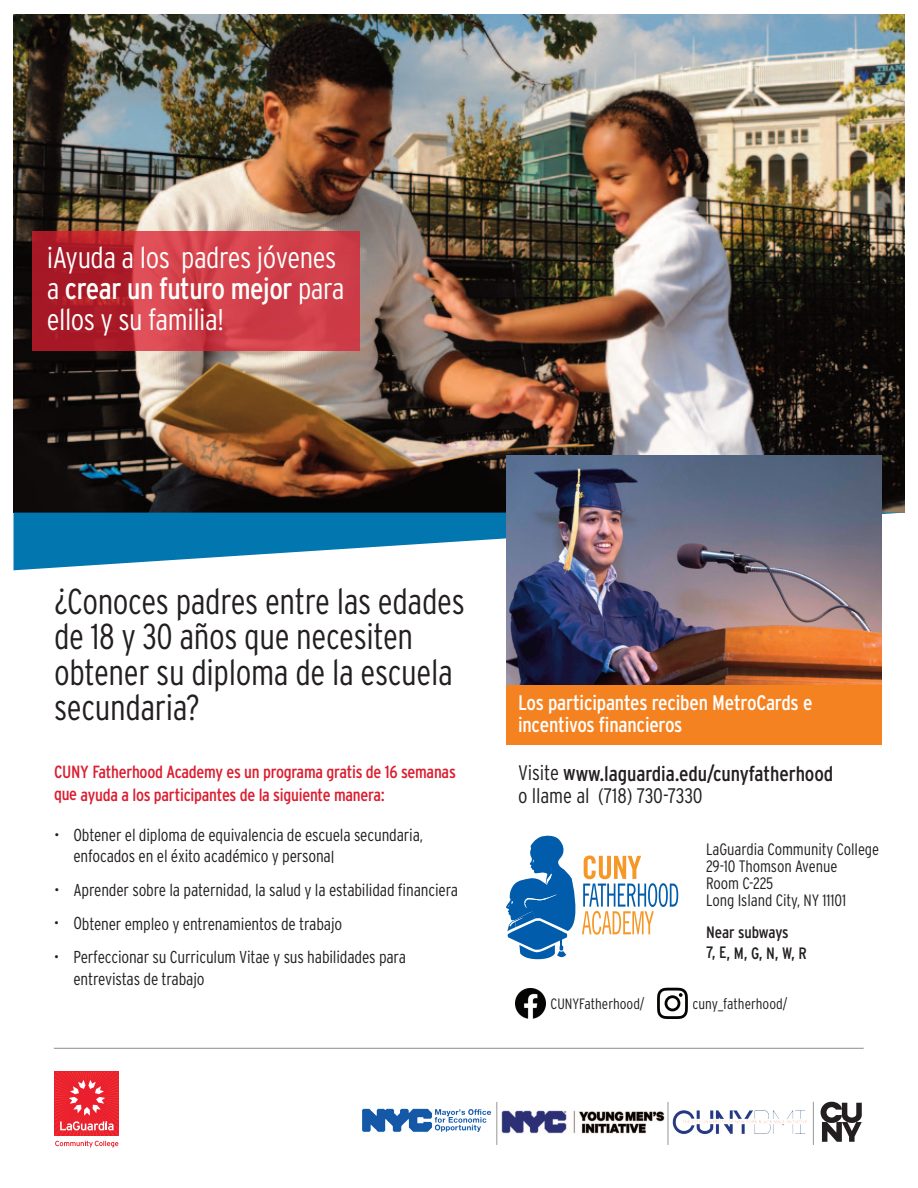
<style>
.page{position:relative;width:918px;height:1188px;background:#fff}
.page>*{position:absolute;margin:0;border:0;box-sizing:border-box;transform-origin:0 0}
.t1{font:300 condensed 36px/35.4px "Interstate";letter-spacing:-.01em;color:#231f20}
.t2{font:300 condensed 30px/31.2px "Interstate";letter-spacing:-.015em;color:#fff}
.t3{font:condensed 21px "Interstate";letter-spacing:-.01em;color:#fff}
.t4{font:condensed 21px "Interstate";letter-spacing:-.005em;color:#231f20}
.t5{font:300 condensed 21px "Interstate";letter-spacing:-.005em;color:#231f20}
.t6{font:condensed 17.7px/22.5px "Interstate";letter-spacing:-.015em;color:#db1e30}
.t7{font:300 condensed 17.25px/21.6px "Interstate";letter-spacing:-.01em;color:#231f20}
.t8{font:300 condensed 16.5px "Interstate";letter-spacing:-.005em;color:#231f20}
.t9{font:condensed 16.5px "Interstate";letter-spacing:-.005em;color:#231f20}
.t10{font:300 condensed 15px "Interstate";color:#231f20}
.s1{font-weight:400}
.s2{font-weight:300}
</style>
<div class="page">
<div style="left:506px;top:685px;width:375px;height:60px;background:#f58220"></div>
<img style="left:14px;top:15px;width:890px;height:498px">
<svg style="left:14px;top:513px;width:884px;height:57px;fill:#0276ae"></svg>
<img style="left:506px;top:456px;width:375px;height:229px">
<svg style="left:506px;top:836px;width:172px;height:123px"></svg>
<div style="left:32px;top:232px;width:328px;height:119px;background:#db1e30;opacity:.75"></div>
<svg style="left:54px;top:1071px;width:65px;height:65px"></svg>
<svg style="left:55px;top:1072px;width:64px;height:76px"></svg>
<hr style="left:54px;top:1048px;width:810px;height:1px;background:#8a8c8f">
<svg style="left:821px;top:1102px;width:41px;height:40px"></svg>
<hr style="left:813px;top:1102px;width:1px;height:43px;background:#939598">
<img style="left:502px;top:1110px;width:162px;height:24px">
<hr style="left:497px;top:1102px;width:1px;height:43px;background:#939598">
<hr style="left:668px;top:1102px;width:1px;height:43px;background:#939598">
<img style="left:362px;top:1109px;width:130px;height:23px">
<img style="left:672px;top:1110px;width:135px;height:24px">
<svg style="left:657px;top:988px;width:31px;height:31px"></svg>
<img style="left:515px;top:988px;width:30px;height:31px">
<p class="t2" style="left:47px;top:244px;width:299px">¡Ayuda a los padres jóvenes a <span class="s1">crear un futuro mejor</span> para ellos y su familia!</p>
<p class="t1" style="left:54px;top:586px;width:412px">¿Conoces padres entre las edades de 18 y 30 años que necesiten obtener su diploma de la escuela secundaria?</p>
<p class="t6" style="left:54px;top:762px;width:403px">CUNY Fatherhood Academy es un programa gratis de 16 semanas que ayuda a los participantes de la siguiente manera:</p>
<p class="t7" style="left:73px;top:825px;width:351px;text-indent:-19px">• Obtener el diploma de equivalencia de escuela secundaria, enfocados en el éxito académico y personal</p>
<p class="t7" style="left:54px;top:881px;width:406px">• Aprender sobre la paternidad, la salud y la estabilidad financiera</p>
<p class="t7" style="left:54px;top:914px;width:290px">• Obtener empleo y entrenamientos de trabajo</p>
<p class="t7" style="left:54px;top:948px;width:354px">• Perfeccionar su Curriculum Vitae y sus habilidades para</p>
<p class="t7" style="left:73px;top:969px;width:133px">entrevistas de trabajo</p>
<p class="t3" style="left:518px;top:694px;width:296px">Los participantes reciben MetroCards e</p>
<p class="t3" style="left:518px;top:716px;width:166px">incentivos financieros</p>
<p class="t4" style="left:518px;top:765px;width:317px"><span class="s2">Visite</span> www.laguardia.edu/cunyfatherhood</p>
<p class="t5" style="left:518px;top:788px;width:186px">o llame al (718) 730-7330</p>
<p class="t8" style="left:706px;top:843px;width:175px">LaGuardia Community College</p>
<p class="t8" style="left:706px;top:860px;width:133px">29-10 Thomson Avenue</p>
<p class="t8" style="left:706px;top:877px;width:69px">Room C-225</p>
<p class="t8" style="left:706px;top:894px;width:142px">Long Island City, NY 11101</p>
<p class="t9" style="left:706px;top:926px;width:84px">Near subways</p>
<p class="t9" style="left:706px;top:947px;width:102px">7, E, M, G, N, W, R</p>
<p class="t10" style="left:551px;top:999px;width:95px">CUNYFatherhood/</p>
<p class="t10" style="left:693px;top:999px;width:96px">cuny_fatherhood/</p>
</div>
